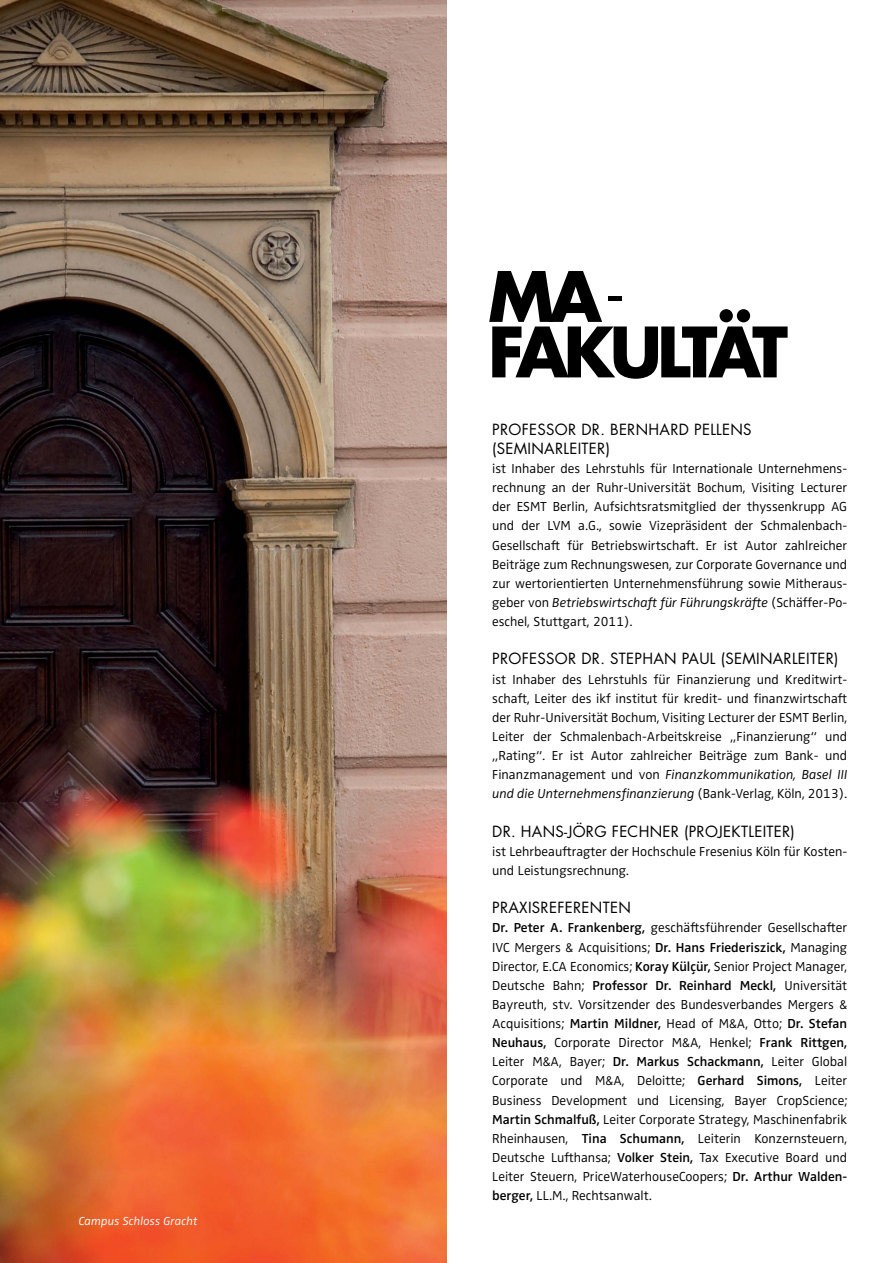
<style>
.page{position:relative;width:893px;height:1263px;background:#fff}
.page>*{position:absolute;margin:0;border:0;box-sizing:border-box;transform-origin:0 0}
.t1{font:700 67.5px/55.5px "Futura Std";letter-spacing:-.105em;color:#000}
.t2{font:15px/19.2px "Futura Std";letter-spacing:.02em;color:#000}
.t3{font:300 13.5px/19.2px "Zwo OT";color:#000;text-align:justify}
.t4{font:italic 300 12px "Zwo OT";letter-spacing:.01em;color:#fff}
.s1{font-weight:400}
.s2{font-style:italic}
.s3{font-weight:600}
</style>
<div class="page">
<img style="left:0;top:0;width:446px;height:1263px">
<p class="t4" style="left:79px;top:1213px;width:120px">Campus Schloss Gracht</p>
<h1 class="t1" style="left:488px;top:268px;width:302px">MA <span class="s1">-<br></span>FAKULTÄT</h1>
<p class="t2" style="left:492px;top:420px;width:261px">PROFESSOR DR. BERNHARD PELLENS (SEMINARLEITER)</p>
<p class="t3" style="left:492px;top:459px;width:357px">ist Inhaber des Lehrstuhls für Internationale Unternehmens&shy;rechnung an der Ruhr-Universität Bochum, Visiting Lecturer der ESMT Berlin, Aufsichtsratsmitglied der thyssenkrupp AG und der LVM a.G., sowie Vizepräsident der Schmalenbach-Gesellschaft für Betriebswirtschaft. Er ist Autor zahlreicher Beiträge zum Rechnungswesen, zur Corporate Governance und zur wertorientierten Unternehmensführung sowie Mitheraus&shy;geber von <span class="s2">Betriebswirtschaft für Führungskräfte</span> (Schäffer-Po&shy;eschel, Stuttgart, 2011).</p>
<p class="t2" style="left:492px;top:649px;width:348px">PROFESSOR DR. STEPHAN PAUL (SEMINARLEITER)</p>
<p class="t3" style="left:492px;top:670px;width:357px">ist Inhaber des Lehrstuhls für Finanzierung und Kreditwirt&shy;schaft, Leiter des ikf institut für kredit- und finanzwirtschaft der Ruhr-Universität Bochum, Visiting Lecturer der ESMT Berlin, Leiter der Schmalenbach-Arbeitskreise „Finanzierung“ und „Rating“. Er ist Autor zahlreicher Beiträge zum Bank- und Finanzmanagement und von <span class="s2">Finanzkommunikation, Basel III und die Unternehmensfinanzierung</span> (Bank-Verlag, Köln, 2013).</p>
<p class="t2" style="left:492px;top:822px;width:304px">DR. HANS-JÖRG FECHNER (PROJEKTLEITER)</p>
<p class="t3" style="left:492px;top:842px;width:357px">ist Lehrbeauftragter der Hochschule Fresenius Köln für Kosten&shy;und Leistungsrechnung.</p>
<p class="t2" style="left:492px;top:898px;width:140px">PRAXISREFERENTEN</p>
<p class="t3" style="left:492px;top:918px;width:357px"><span class="s3">Dr. Peter A. Frankenberg,</span> geschäftsführender Gesellschafter IVC Mergers &amp; Acquisitions; <span class="s3">Dr. Hans Friederiszick,</span> Managing Director, E.CA Economics; <span class="s3">Koray Külçür,</span> Senior Project Manager, Deutsche Bahn; <span class="s3">Professor Dr. Reinhard Meckl,</span> Universität Bayreuth, stv. Vorsitzender des Bundesverbandes Mergers &amp; Acquisitions; <span class="s3">Martin Mildner,</span> Head of M&amp;A, Otto; <span class="s3">Dr. Stefan Neuhaus,</span> Corporate Director M&amp;A, Henkel; <span class="s3">Frank Rittgen, </span>Leiter M&amp;A, Bayer; <span class="s3">Dr. Markus Schackmann,</span> Leiter Global Corporate und M&amp;A, Deloitte; <span class="s3">Gerhard Simons,</span> Leiter Business Development und Licensing, Bayer CropScience; <span class="s3">Martin Schmalfuß,</span> Leiter Corporate Strategy, Maschinenfabrik Rheinhausen, <span class="s3">Tina Schumann,</span> Leiterin Konzernsteuern, Deutsche Lufthansa; <span class="s3">Volker Stein,</span> Tax Executive Board und Leiter Steuern, PriceWaterhouseCoopers; <span class="s3">Dr. Arthur Walden&shy;berger,</span> LL.M., Rechtsanwalt.</p>
</div>
